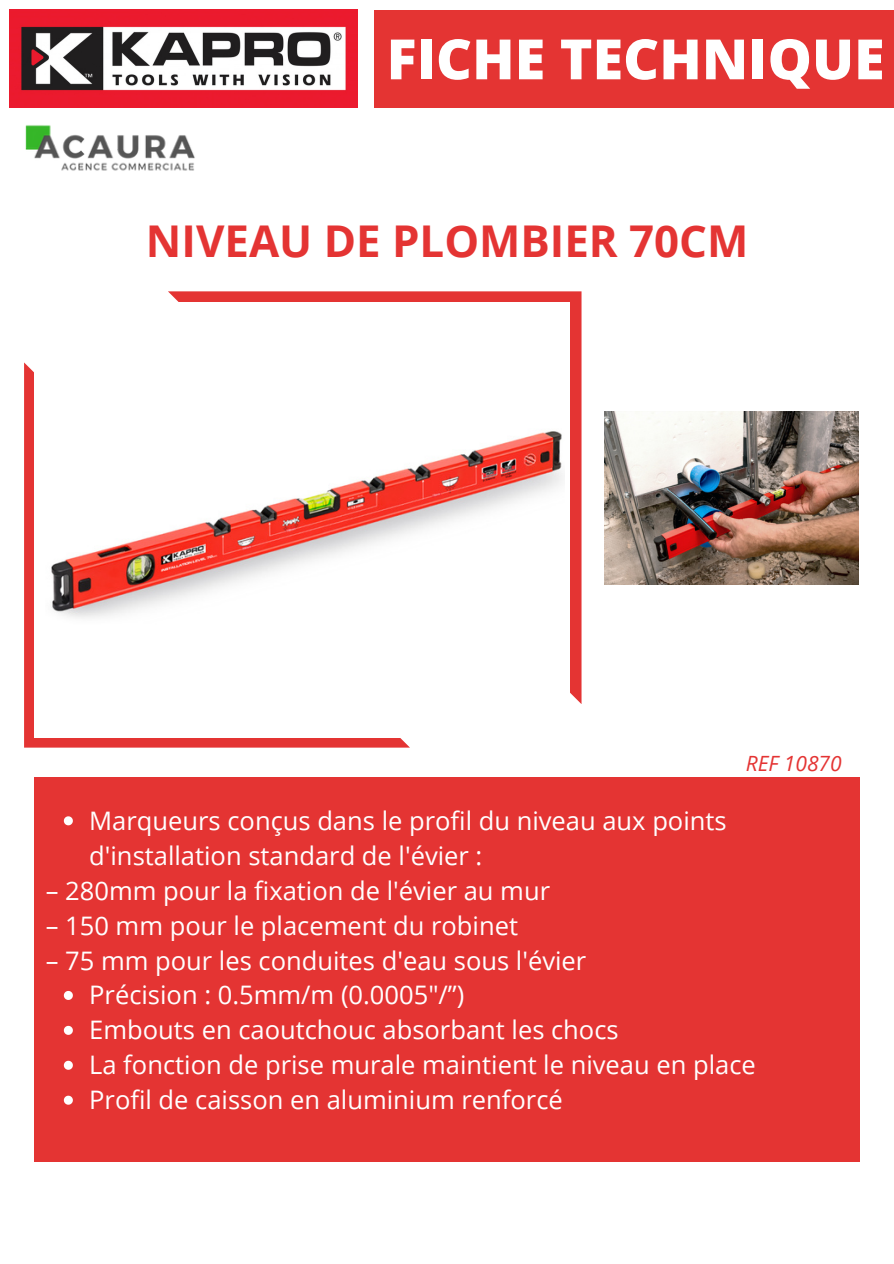
<style>
.page{position:relative;width:894px;height:1264px;background:#fff}
.page>*{position:absolute;margin:0;border:0;box-sizing:border-box;transform-origin:0 0}
.t1{font:800 55.65px "Open Sans";color:#fff}
.t2{font:700 43.8px "Open Sans";color:#e43433}
.t3{font:25.5px/35px "Open Sans";color:#fff}
.t4{font:italic 21px "Open Sans";color:#e43433}
</style>
<div class="page">
<img style="left:9px;top:10px;width:348px;height:98px">
<div style="left:24px;top:362px;width:386px;height:385px;background:#e43433"></div>
<div style="left:168px;top:291px;width:413px;height:413px;background:#e43433"></div>
<div style="left:34px;top:302px;width:535px;height:436px;background:#fff"></div>
<img style="left:51px;top:431px;width:512px;height:187px">
<div style="left:374px;top:10px;width:519px;height:97px;background:#e43433"></div>
<div style="left:34px;top:777px;width:825px;height:384px;background:#e43433"></div>
<img style="left:604px;top:412px;width:254px;height:172px">
<svg style="left:64px;top:816px;width:9px;height:9px"></svg>
<svg style="left:64px;top:991px;width:9px;height:8px"></svg>
<svg style="left:64px;top:1025px;width:9px;height:9px"></svg>
<svg style="left:64px;top:1060px;width:9px;height:9px"></svg>
<svg style="left:64px;top:1095px;width:9px;height:9px"></svg>
<img style="left:23px;top:107px;width:177px;height:64px">
<h1 class="t1" style="left:386px;top:20px;width:499px">FICHE TECHNIQUE</h1>
<h2 class="t2" style="left:146px;top:210px;width:604px">NIVEAU DE PLOMBIER 70CM</h2>
<p class="t3" style="left:89px;top:802px;width:638px">Marqueurs conçus dans le profil du niveau aux points d'installation standard de l'évier :</p>
<p class="t3" style="left:46px;top:872px;width:505px">– 280mm pour la fixation de l'évier au mur</p>
<p class="t3" style="left:46px;top:907px;width:473px">– 150 mm pour le placement du robinet</p>
<p class="t3" style="left:46px;top:942px;width:542px">– 75 mm pour les conduites d'eau sous l'évier</p>
<p class="t4" style="left:745px;top:748px;width:97px">REF 10870</p>
<p class="t3" style="left:89px;top:977px;width:668px">Précision : 0.5mm/m (0.0005″/”)<br>Embouts en caoutchouc absorbant les chocs<br>La fonction de prise murale maintient le niveau en place Profil de caisson en aluminium renforcé</p>
</div>
